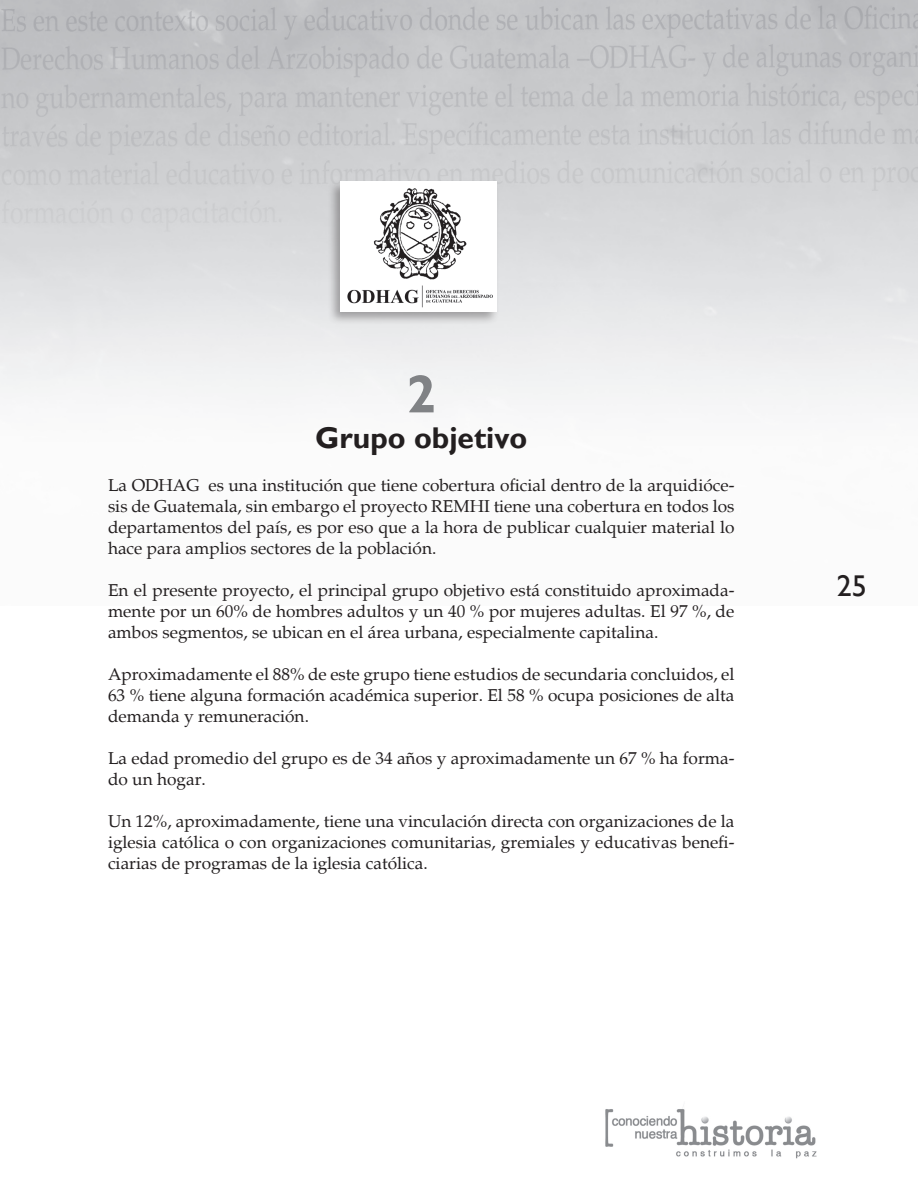
<style>
.page{position:relative;width:918px;height:1188px;background:#fff}
.page>*{position:absolute;margin:0;border:0;box-sizing:border-box;transform-origin:0 0}
.t1{font:700 54px "Gill Sans";color:#808285}
.t2{font:700 30px "Gill Sans";color:#231f20}
.t3{font:30px "Gill Sans";color:#231f20}
.t4{font:17.25px/21px "Palatino";color:#231f20;text-align:justify}
</style>
<div class="page">
<img style="left:605px;top:1109px;width:212px;height:50px">
<img style="left:0;top:0;width:918px;height:403px">
<div style="left:327px;top:179px;width:180px;height:154px;background:#231f20;opacity:.36"></div>
<img style="left:341px;top:182px;width:156px;height:130px">
<h1 class="t1" style="left:406px;top:362px;width:31px">2</h1>
<h2 class="t2" style="left:315px;top:421px;width:214px">Grupo objetivo</h2>
<p class="t4" style="left:108px;top:475px;width:628px">La ODHAG es una institución que tiene cobertura oficial dentro de la arquidióce&shy;sis de Guatemala, sin embargo el proyecto REMHI tiene una cobertura en todos los departamentos del país, es por eso que a la hora de publicar cualquier material lo hace para amplios sectores de la población.</p>
<p class="t4" style="left:108px;top:580px;width:628px">En el presente proyecto, el principal grupo objetivo está constituido aproximada&shy;mente por un 60% de hombres adultos y un 40 % por mujeres adultas. El 97 %, de ambos segmentos, se ubican en el área urbana, especialmente capitalina.</p>
<p class="t4" style="left:108px;top:664px;width:628px">Aproximadamente el 88% de este grupo tiene estudios de secundaria concluidos, el 63 % tiene alguna formación académica superior. El 58 % ocupa posiciones de alta demanda y remuneración.</p>
<p class="t4" style="left:108px;top:748px;width:628px">La edad promedio del grupo es de 34 años y aproximadamente un 67 % ha forma&shy;do un hogar.</p>
<p class="t4" style="left:108px;top:811px;width:628px">Un 12%, aproximadamente, tiene una vinculación directa con organizaciones de la iglesia católica o con organizaciones comunitarias, gremiales y educativas benefi&shy;ciarias de programas de la iglesia católica.</p>
<h2 class="t3" style="left:837px;top:569px;width:31px">25</h2>
</div>
